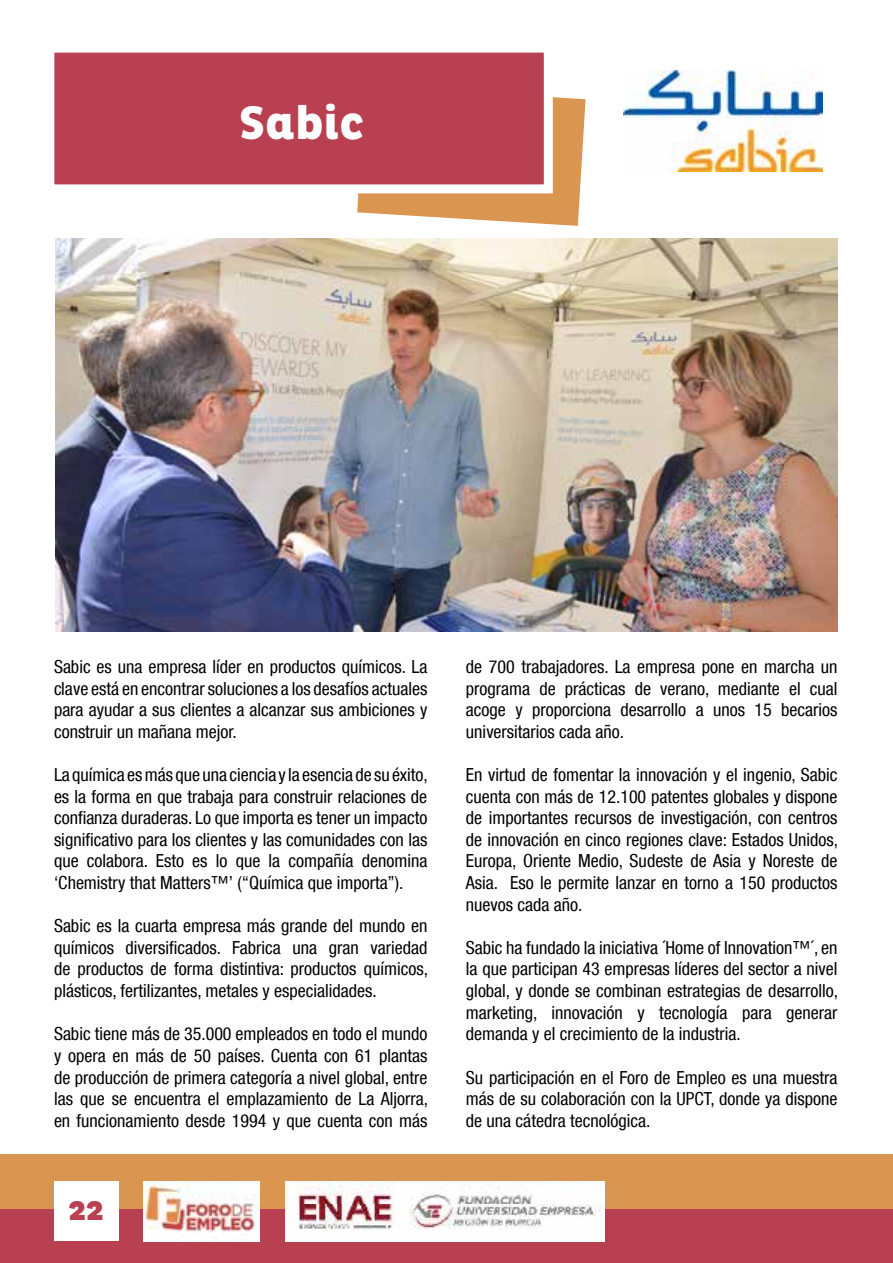
<style>
.page{position:relative;width:893px;height:1263px;background:#fff}
.page>*{position:absolute;margin:0;border:0;box-sizing:border-box;transform-origin:0 0}
.t1{font:800 48px "Pluto Cond";color:#fff}
.t2{font:900 27px "Pluto Sans W01";color:#b94051}
.t3{font:condensed 18px/21.6px "Helvetica Neue LT Com";color:#000;text-align:justify}
</style>
<div class="page">
<div style="left:0;top:1209px;width:893px;height:54px;background:#b94051"></div>
<div style="left:0;top:1155px;width:893px;height:54px;background:#da9550"></div>
<img style="left:143px;top:1182px;width:116px;height:59px">
<div style="left:54px;top:1182px;width:64px;height:59px;background:#fff"></div>
<img style="left:286px;top:1182px;width:319px;height:59px">
<svg style="left:357px;top:97px;width:229px;height:129px"></svg>
<div style="left:45px;top:44px;width:508px;height:149px;background:#b94051;border:9px solid #fff"></div>
<img style="left:624px;top:71px;width:199px;height:101px">
<img style="left:56px;top:238px;width:781px;height:393px">
<h1 class="t1" style="left:239px;top:95px;width:127px">Sabic</h1>
<p class="t3" style="left:54px;top:656px;width:375px">Sabic es una empresa líder en productos químicos. La clave está en encontrar soluciones a los desafíos actuales para ayudar a sus clientes a alcanzar sus ambiciones y construir un mañana mejor.</p>
<p class="t3" style="left:54px;top:764px;width:375px">La química es más que una ciencia y la esencia de su éxito, es la forma en que trabaja para construir relaciones de confianza duraderas. Lo que importa es tener un impacto significativo para los clientes y las comunidades con las que colabora. Esto es lo que la compañía denomina ‘Chemistry that Matters™’ (“Química que importa”).</p>
<p class="t3" style="left:54px;top:915px;width:376px">Sabic es la cuarta empresa más grande del mundo en químicos diversificados. Fabrica una gran variedad de productos de forma distintiva: productos químicos, plásticos, fertilizantes, metales y especialidades.</p>
<p class="t3" style="left:54px;top:1023px;width:376px">Sabic tiene más de 35.000 empleados en todo el mundo y opera en más de 50 países. Cuenta con 61 plantas de producción de primera categoría a nivel global, entre las que se encuentra el emplazamiento de La Aljorra, en funcionamiento desde 1994 y que cuenta con más</p>
<h2 class="t2" style="left:68px;top:1195px;width:37px">22</h2>
<p class="t3" style="left:466px;top:656px;width:373px">de 700 trabajadores. La empresa pone en marcha un programa de prácticas de verano, mediante el cual acoge y proporciona desarrollo a unos 15 becarios universitarios cada año.</p>
<p class="t3" style="left:466px;top:764px;width:374px">En virtud de fomentar la innovación y el ingenio, Sabic cuenta con más de 12.100 patentes globales y dispone de importantes recursos de investigación, con centros de innovación en cinco regiones clave: Estados Unidos, Europa, Oriente Medio, Sudeste de Asia y Noreste de Asia. Eso le permite lanzar en torno a 150 productos nuevos cada año.</p>
<p class="t3" style="left:466px;top:936px;width:374px">Sabic ha fundado la iniciativa ´Home of Innovation™´, en la que participan 43 empresas líderes del sector a nivel global, y donde se combinan estrategias de desarrollo, marketing, innovación y tecnología para generar demanda y el crecimiento de la industria.</p>
<p class="t3" style="left:466px;top:1066px;width:373px">Su participación en el Foro de Empleo es una muestra más de su colaboración con la UPCT, donde ya dispone de una cátedra tecnológica.</p>
</div>
